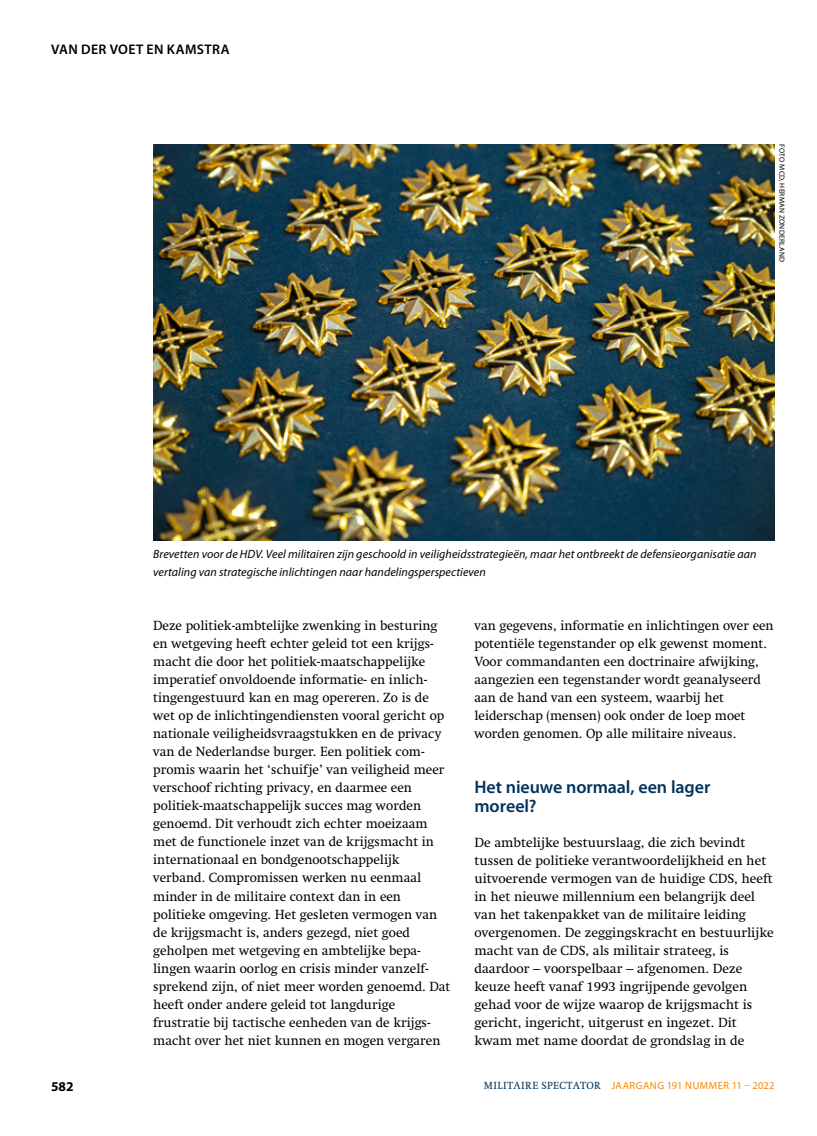
<style>
.page{position:relative;width:817px;height:1136px;background:#fff}
.page>*{position:absolute;margin:0;border:0;box-sizing:border-box;transform-origin:0 0}
.t1{font:600 18px/19.5px "Myriad Pro";color:#00325c}
.t2{font:600 13.95px "Myriad Pro";letter-spacing:.03em;color:#000}
.t3{font:13.5px/18px "Swift LT Std";color:#000}
.t4{font:700 13.5px "Myriad Pro";color:#000}
.t5{font:italic 12px/18px "Myriad Pro";letter-spacing:.005em;color:#000}
.t6{font:10.5px "Myriad Pro";letter-spacing:.045em;color:#f58900}
.t7{font:7.5px "Myriad Pro";letter-spacing:.035em;color:#000}
.s1{font-family:"Swift LT Std";color:#00325c}
</style>
<div class="page">
<img style="left:153px;top:144px;width:621px;height:396px">
<p class="t2" style="left:51px;top:40px;width:180px">Van der Voet en Kamstra</p>
<p class="t7" style="left:786px;top:144px;width:119px;rotate:90deg">FOTO MCD, HERMAN ZONDERLAND</p>
<p class="t5" style="left:153px;top:545px;width:605px">Brevetten voor de HDV. Veel militairen zijn geschoold in veiligheidsstrategieën, maar het ontbreekt de defensieorganisatie aan vertaling van strategische inlichtingen naar handelingsperspectieven</p>
<p class="t3" style="left:153px;top:617px;width:299px">Deze politiek-ambtelijke zwenking in besturing en wetgeving heeft echter geleid tot een krijgs&shy;macht die door het politiek-maatschappelijke imperatief onvoldoende informatie- en inlich&shy;tingengestuurd kan en mag opereren. Zo is de wet op de inlichtingendiensten vooral gericht op nationale veiligheidsvraagstukken en de privacy van de Nederlandse burger. Een politiek com&shy;promis waarin het ‘schuifje’ van veiligheid meer verschoof richting privacy, en daarmee een politiek-maatschappelijk succes mag worden genoemd. Dit verhoudt zich echter moeizaam met de functionele inzet van de krijgsmacht in internationaal en bondgenootschappelijk verband. Compromissen werken nu eenmaal minder in de militaire context dan in een politieke omgeving. Het gesleten vermogen van de krijgsmacht is, anders gezegd, niet goed geholpen met wetgeving en ambtelijke bepa&shy;lingen waarin oorlog en crisis minder vanzelf&shy;sprekend zijn, of niet meer worden genoemd. Dat heeft onder andere geleid tot langdurige frustratie bij tactische eenheden van de krijgs&shy;macht over het niet kunnen en mogen vergaren</p>
<p class="t3" style="left:474px;top:617px;width:301px">van gegevens, informatie en inlichtingen over een potentiële tegenstander op elk gewenst moment.<br>Voor commandanten een doctrinaire afwijking, aangezien een tegenstander wordt geanalyseerd aan de hand van een systeem, waarbij het leiderschap (mensen) ook onder de loep moet worden genomen. Op alle militaire niveaus.</p>
<h1 class="t1" style="left:474px;top:776px;width:237px">Het nieuwe normaal, een lager moreel?</h1>
<p class="t3" style="left:474px;top:833px;width:301px">De ambtelijke bestuurslaag, die zich bevindt tussen de politieke verantwoordelijkheid en het uitvoerende vermogen van de huidige CDS, heeft in het nieuwe millennium een belangrijk deel van het takenpakket van de militaire leiding overgenomen. De zeggingskracht en bestuurlijke macht van de CDS, als militair strateeg, is daardoor – voorspelbaar – afgenomen. Deze keuze heeft vanaf 1993 ingrijpende gevolgen gehad voor de wijze waarop de krijgsmacht is gericht, ingericht, uitgerust en ingezet. Dit kwam met name doordat de grondslag in de</p>
<p class="t4" style="left:51px;top:1077px;width:24px">582</p>
<p class="t6" style="left:484px;top:1078px;width:292px"><span class="s1">MILITAIRE SPECTATOR</span> JAARGANG 191 NUMMER 11 – 2022</p>
</div>
